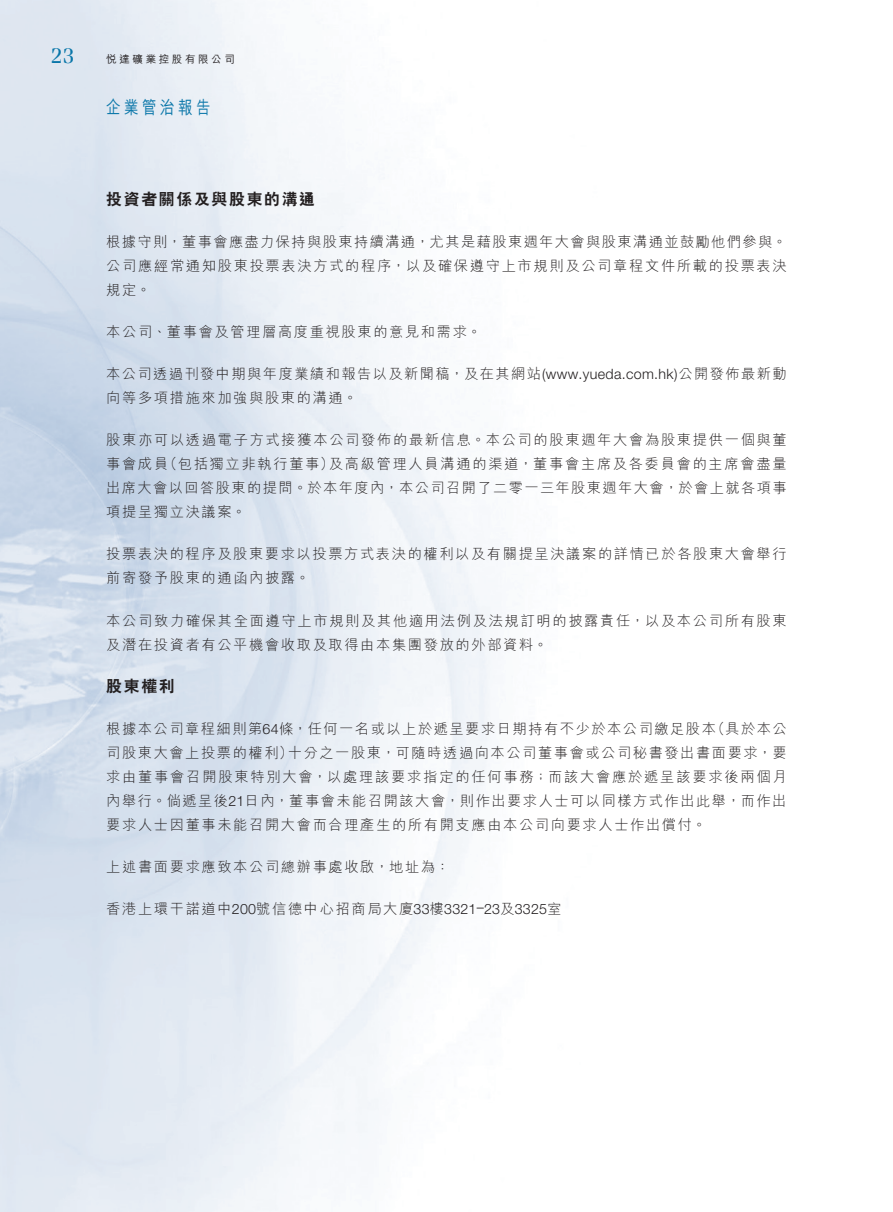
<style>
.page{position:relative;width:893px;height:1212px;background:#fff}
.page>*{position:absolute;margin:0;border:0;box-sizing:border-box;transform-origin:0 0}
.t1{font:21px "Fenice Std";color:#0976a9}
.t2{font:500 18px "M Hei HK";letter-spacing:.25em;color:#0976a9;scale:.8 1}
._04___H2{font:800 15.75px "C Hei 2 HK";letter-spacing:.115em;color:#231f20}
._11_P0{font:300 14.25px/24px "M Hei HK";letter-spacing:.115em;color:#231f20}
.t3{font:500 10.5px "M Hei HK";letter-spacing:.25em;color:#231f20}
.s1{font-family:"Helvetica Neue LT Std"}
</style>
<div class="page">
<h1 class="t1" style="left:51px;top:43px;width:25px">23</h1>
<p class="t3" style="left:106px;top:51px;width:130px">悅達礦業控股有限公司</p>
<p class="t2" style="left:106px;top:94px;width:132px">企業管治報告</p>
<p class="_04___H2" style="left:106px;top:189px;width:210px">投資者關係及與股東的溝通</p>
<p class="_11_P0" style="left:106px;top:230px;width:682px;text-align:justify">根據守則，董事會應盡力保持與股東持續溝通，尤其是藉股東週年大會與股東溝通並鼓勵他們參與。公司應經常通知股東投票表決方式的程序，以及確保遵守上市規則及公司章程文件所載的投票表決規定。</p>
<p class="_11_P0" style="left:106px;top:320px;width:377px">本公司、董事會及管理層高度重視股東的意見和需求。</p>
<p class="_11_P0" style="left:106px;top:362px;width:682px">本公司透過刊發中期與年度業績和報告以及新聞稿，及在其網站<span class="s1">(www.yueda.com.hk)</span>公開發佈最新動向等多項措施來加強與股東的溝通。</p>
<p class="_11_P0" style="left:106px;top:428px;width:682px;text-align:right">股東亦可以透過電子方式接獲本公司發佈的最新信息。本公司的股東週年大會為股東提供一個與董及高級管理人員溝通的渠道，董事會主席及各委員會的主席會盡量</p>
<p class="_11_P0" style="left:163px;top:452px;width:172px">（包括獨立非執行董事）</p>
<p class="_11_P0" style="left:106px;top:452px;width:682px">事會成員<br>出席大會以回答股東的提問。於本年度內，本公司召開了二零一三年股東週年大會，於會上就各項事項提呈獨立決議案。</p>
<p class="_11_P0" style="left:106px;top:542px;width:682px">投票表決的程序及股東要求以投票方式表決的權利以及有關提呈決議案的詳情已於各股東大會舉行前寄發予股東的通函內披露。</p>
<p class="_11_P0" style="left:106px;top:608px;width:682px">本公司致力確保其全面遵守上市規則及其他適用法例及法規訂明的披露責任，以及本公司所有股東及潛在投資者有公平機會收取及取得由本集團發放的外部資料。</p>
<p class="_04___H2" style="left:106px;top:675px;width:70px">股東權利</p>
<p class="_11_P0" style="left:711px;top:716px;width:77px">（具於本公</p>
<p class="_11_P0" style="left:288px;top:716px;width:500px;text-indent:-182px">根據本公司章程細則第<span class="s1">64</span>條，任何一名或以上於遞呈要求日期持有不少於本公司繳足股本<br>十分之一股東，可隨時透過向本公司董事會或公司秘書發出書面要求，要</p>
<p class="_11_P0" style="left:106px;top:740px;width:682px">司股東大會上投票的權利）<br>求由董事會召開股東特別大會，以處理該要求指定的任何事務；而該大會應於遞呈該要求後兩個月內舉行。倘遞呈後<span class="s1">21</span>日內，董事會未能召開該大會，則作出要求人士可以同樣方式作出此舉，而作出要求人士因董事未能召開大會而合理產生的所有開支應由本公司向要求人士作出償付。</p>
<p class="_11_P0" style="left:106px;top:854px;width:345px">上述書面要求應致本公司總辦事處收啟，地址為：</p>
<p class="_11_P0" style="left:106px;top:896px;width:457px">香港上環干諾道中<span class="s1">200</span>號信德中心招商局大廈<span class="s1">33</span>樓<span class="s1">3321–23</span>及<span class="s1">3325</span>室</p>
</div>
